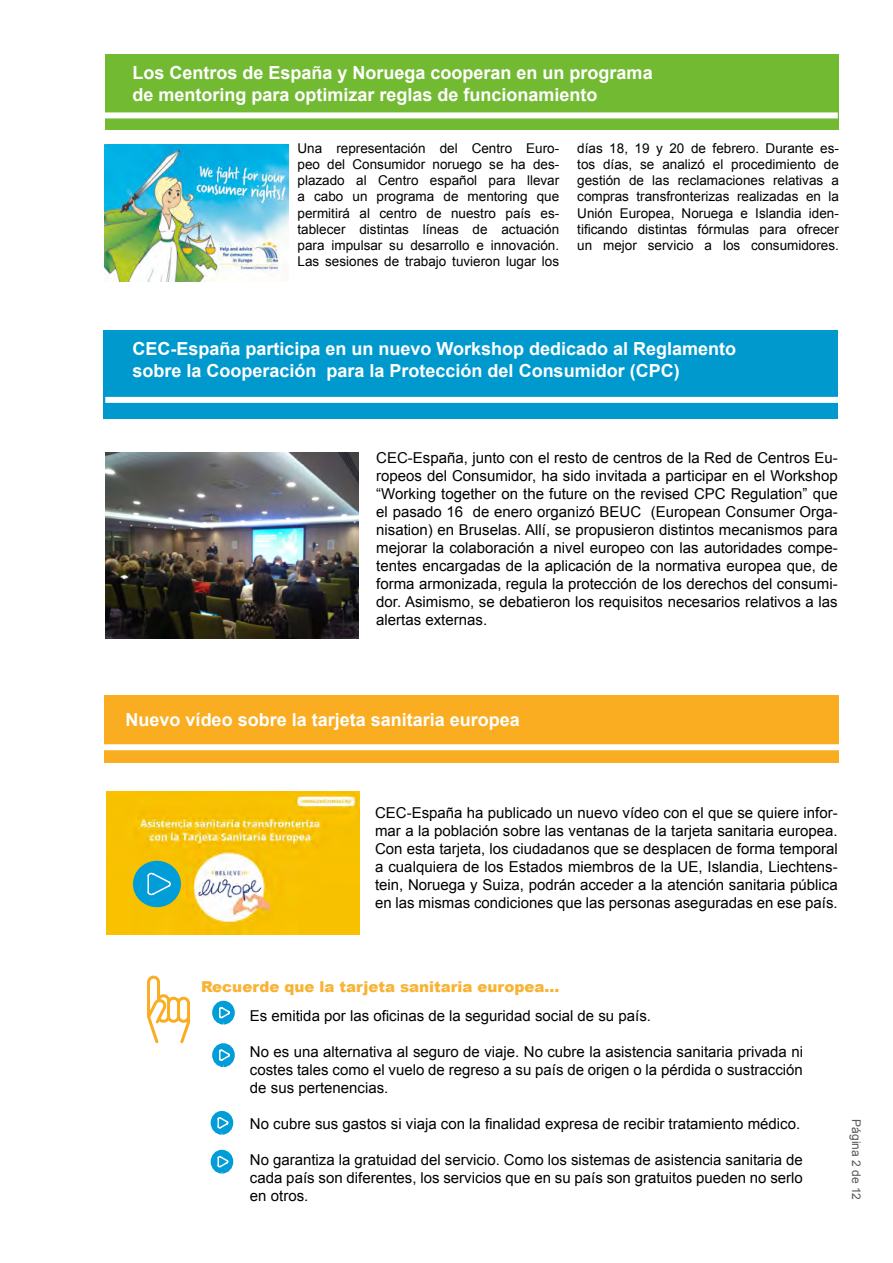
<style>
.page{position:relative;width:893px;height:1263px;background:#fff}
.page>*{position:absolute;margin:0;border:0;box-sizing:border-box;transform-origin:0 0}
.t1{font:700 18px/21.6px "Arial";color:#fff}
.t2{font:15px/18px "Arial";color:#000;text-align:justify}
.t3{font:900 15px "Arial";color:#f8b334}
.t4{font:13.5px/16.2px "Arial";color:#000;text-align:justify}
.t5{font:12px "Arial";color:#58585a}
</style>
<div class="page">
<div style="left:105px;top:54px;width:734px;height:76px;background:#73ba33"></div>
<div style="left:104px;top:112px;width:734px;height:6px;background:#fff"></div>
<img style="left:105px;top:145px;width:183px;height:136px">
<div style="left:105px;top:695px;width:734px;height:68px;background:#faad21"></div>
<div style="left:100px;top:744px;width:739px;height:6px;background:#fff"></div>
<svg style="left:147px;top:976px;width:43px;height:67px"></svg>
<svg style="left:212px;top:1043px;width:23px;height:24px"></svg>
<svg style="left:218px;top:1048px;width:13px;height:14px"></svg>
<div style="left:211px;top:1111px;width:22px;height:24px;background:#009dd9;border:6px solid #009dd9;border-radius:50%"></div>
<svg style="left:216px;top:1116px;width:13px;height:14px"></svg>
<div style="left:211px;top:1150px;width:22px;height:23px;background:#009dd9;border:6px solid #009dd9;border-radius:50%"></div>
<svg style="left:216px;top:1155px;width:13px;height:13px"></svg>
<img style="left:105px;top:452px;width:254px;height:186px">
<div style="left:104px;top:330px;width:734px;height:88px;background:#0099cd"></div>
<div style="left:105px;top:397px;width:739px;height:6px;background:#fff"></div>
<div style="left:212px;top:1001px;width:23px;height:23px;background:#009dd9;border:6px solid #009dd9;border-radius:50%"></div>
<svg style="left:218px;top:1006px;width:13px;height:13px"></svg>
<img style="left:107px;top:791px;width:253px;height:143px">
<div style="left:133px;top:861px;width:48px;height:46px;background:#009dd9;border:6px solid #009dd9;border-radius:50%"></div>
<svg style="left:147px;top:872px;width:24px;height:24px"></svg>
<p class="t1" style="left:132px;top:62px;width:522px">Los Centros de España y Noruega cooperan en un programa de mentoring para optimizar reglas de funcionamiento</p>
<p class="t4" style="left:298px;top:140px;width:263px">Una representación del Centro Euro&shy;peo del Consumidor noruego se ha des&shy;plazado al Centro español para llevar a cabo un programa de mentoring que permitirá al centro de nuestro país es&shy;tablecer distintas líneas de actuación para impulsar su desarrollo e innovación.<br>Las sesiones de trabajo tuvieron lugar los</p>
<p class="t4" style="left:577px;top:140px;width:263px">días 18, 19 y 20 de febrero. Durante es&shy;tos días, se analizó el procedimiento de gestión de las reclamaciones relativas a compras transfronterizas realizadas en la Unión Europea, Noruega e Islandia iden&shy;tificando distintas fórmulas para ofrecer un mejor servicio a los consumidores.</p>
<p class="t1" style="left:132px;top:338px;width:605px">CEC-España participa en un nuevo Workshop dedicado al Reglamento sobre la Cooperación para la Protección del Consumidor (CPC)</p>
<p class="t2" style="left:376px;top:449px;width:463px">CEC-España, junto con el resto de centros de la Red de Centros Eu&shy;ropeos del Consumidor, ha sido invitada a participar en el Workshop “Working together on the future on the revised CPC Regulation” que el pasado 16 de enero organizó BEUC (European Consumer Orga&shy;nisation) en Bruselas. Allí, se propusieron distintos mecanismos para mejorar la colaboración a nivel europeo con las autoridades compe&shy;tentes encargadas de la aplicación de la normativa europea que, de forma armonizada, regula la protección de los derechos del consumi&shy;dor. Asimismo, se debatieron los requisitos necesarios relativos a las alertas externas.</p>
<p class="t1" style="left:126px;top:709px;width:396px">Nuevo vídeo sobre la tarjeta sanitaria europea</p>
<p class="t2" style="left:375px;top:804px;width:464px">CEC-España ha publicado un nuevo vídeo con el que se quiere infor&shy;mar a la población sobre las ventanas de la tarjeta sanitaria europea.<br>Con esta tarjeta, los ciudadanos que se desplacen de forma temporal a cualquiera de los Estados miembros de la UE, Islandia, Liechtens&shy;tein, Noruega y Suiza, podrán acceder a la atención sanitaria pública en las mismas condiciones que las personas aseguradas en ese país.</p>
<p class="t3" style="left:201px;top:976px;width:360px">Recuerde que la tarjeta sanitaria europea...</p>
<p class="t2" style="left:250px;top:1007px;width:403px">Es emitida por las oficinas de la seguridad social de su país.</p>
<p class="t2" style="left:250px;top:1043px;width:554px">No es una alternativa al seguro de viaje. No cubre la asistencia sanitaria privada ni costes tales como el vuelo de regreso a su país de origen o la pérdida o sustracción de sus pertenencias.</p>
<p class="t2" style="left:250px;top:1115px;width:552px">No cubre sus gastos si viaja con la finalidad expresa de recibir tratamiento médico.</p>
<p class="t2" style="left:250px;top:1151px;width:554px">No garantiza la gratuidad del servicio. Como los sistemas de asistencia sanitaria de cada país son diferentes, los servicios que en su país son gratuitos pueden no serlo en otros.</p>
<p class="t5" style="left:865px;top:1119px;width:82px;rotate:90deg">Página 2 de 12</p>
</div>
